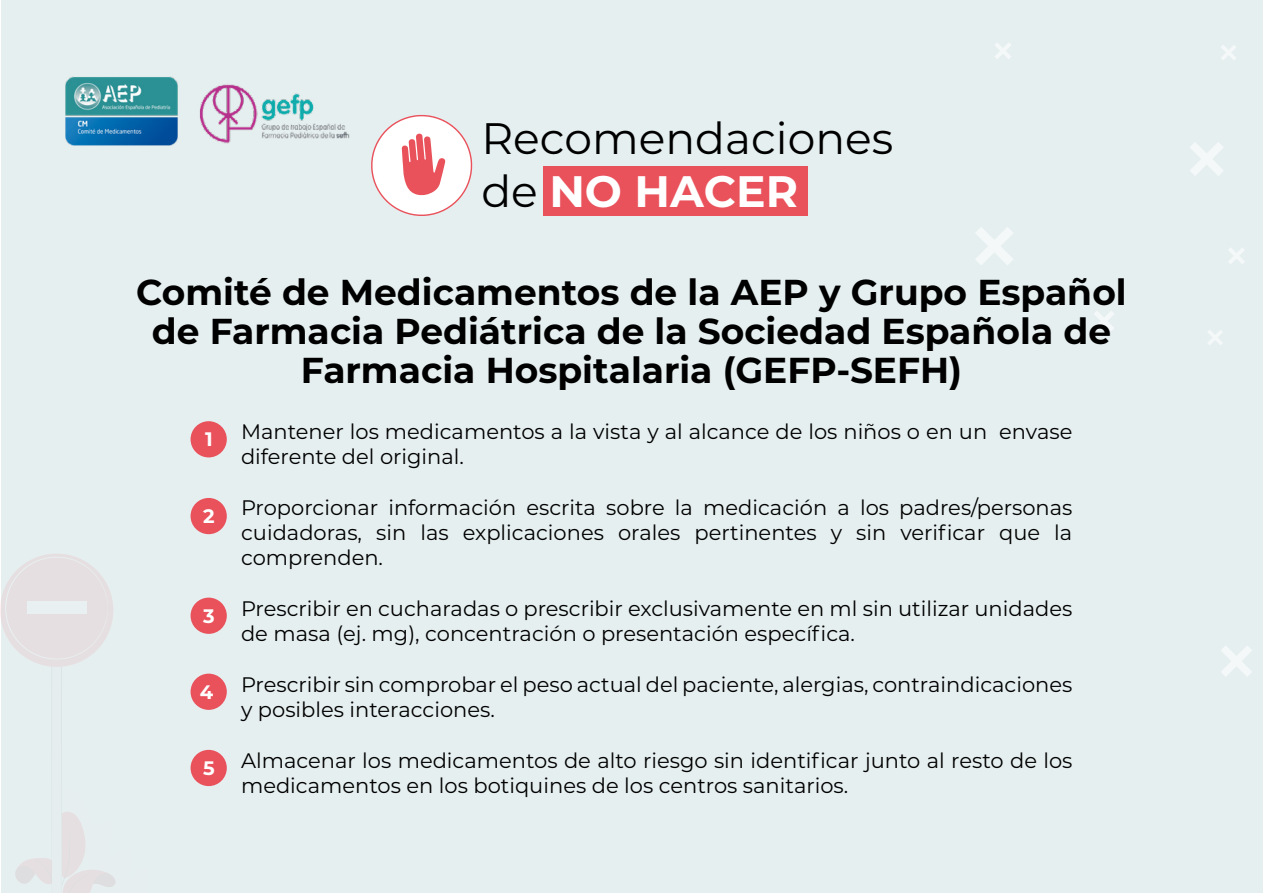
<style>
.page{position:relative;width:1263px;height:893px;background:#fff}
.page>*{position:absolute;margin:0;border:0;box-sizing:border-box;transform-origin:0 0}
.t1{font:43.95px/52.8px "Montserrat";color:#000}
.t2{font:700 36px/39px "Montserrat";color:#000;text-align:center}
.t3{font:21px/25.2px "Montserrat";color:#000}
.t4{font:700 19.5px "Montserrat";color:#fff}
.s1{font-weight:700;color:#fff}
</style>
<div class="page">
<div style="left:1px;top:0;width:1262px;height:893px;background:#e6eff0"></div>
<svg style="left:1221px;top:646px;width:31px;height:30px"></svg>
<svg style="left:976px;top:227px;width:37px;height:38px"></svg>
<svg style="left:1094px;top:311px;width:20px;height:20px"></svg>
<svg style="left:1190px;top:142px;width:33px;height:34px"></svg>
<svg style="left:1228px;top:248px;width:17px;height:16px"></svg>
<svg style="left:995px;top:43px;width:16px;height:16px"></svg>
<svg style="left:1208px;top:330px;width:14px;height:15px"></svg>
<svg style="left:1221px;top:45px;width:15px;height:15px"></svg>
<div style="left:543px;top:167px;width:264px;height:49px;background:#e9515b"></div>
<svg style="left:371px;top:114px;width:102px;height:102px"></svg>
<svg style="left:5px;top:556px;width:111px;height:337px"></svg>
<div style="left:27px;top:602px;width:59px;height:12px;background:#e8f0f1"></div>
<img style="left:65px;top:76px;width:113px;height:70px">
<div style="left:191px;top:421px;width:36px;height:36px;background:#e9515b;border-radius:50%"></div>
<div style="left:191px;top:498px;width:36px;height:36px;background:#e9515b;border-radius:50%"></div>
<div style="left:191px;top:598px;width:36px;height:36px;background:#e9515b;border-radius:50%"></div>
<div style="left:191px;top:674px;width:36px;height:36px;background:#e9515b;border-radius:50%"></div>
<div style="left:191px;top:750px;width:36px;height:36px;background:#e9515b;border-radius:50%"></div>
<img style="left:199px;top:84px;width:151px;height:60px">
<h1 class="t1" style="left:481px;top:111px;width:413px">Recomendaciones de <span class="s1">NO HACER</span></h1>
<h2 class="t2" style="left:136px;top:271px;width:992px">Comité de Medicamentos de la AEP y Grupo Español de Farmacia Pediátrica de la Sociedad Española de<br>Farmacia Hospitalaria (GEFP-SEFH)</h2>
<p class="t4" style="left:205px;top:425px;width:9px">1</p>
<p class="t4" style="left:203px;top:502px;width:13px">2</p>
<p class="t4" style="left:203px;top:602px;width:13px">3</p>
<p class="t4" style="left:200px;top:678px;width:15px">4</p>
<p class="t4" style="left:203px;top:754px;width:13px">5</p>
<p class="t3" style="left:241px;top:418px;width:833px">Mantener los medicamentos a la vista y al alcance de los niños o en un envase diferente del original.</p>
<p class="t3" style="left:241px;top:494px;width:833px;text-align:justify">Proporcionar información escrita sobre la medicación a los padres/personas cuidadoras, sin las explicaciones orales pertinentes y sin verificar que la comprenden.</p>
<p class="t3" style="left:241px;top:595px;width:833px">Prescribir en cucharadas o prescribir exclusivamente en ml sin utilizar unidades de masa (ej. mg), concentración o presentación específica.</p>
<p class="t3" style="left:241px;top:671px;width:833px">Prescribir sin comprobar el peso actual del paciente, alergias, contraindicaciones y posibles interacciones.</p>
<p class="t3" style="left:241px;top:747px;width:833px">Almacenar los medicamentos de alto riesgo sin identificar junto al resto de los medicamentos en los botiquines de los centros sanitarios.</p>
</div>
